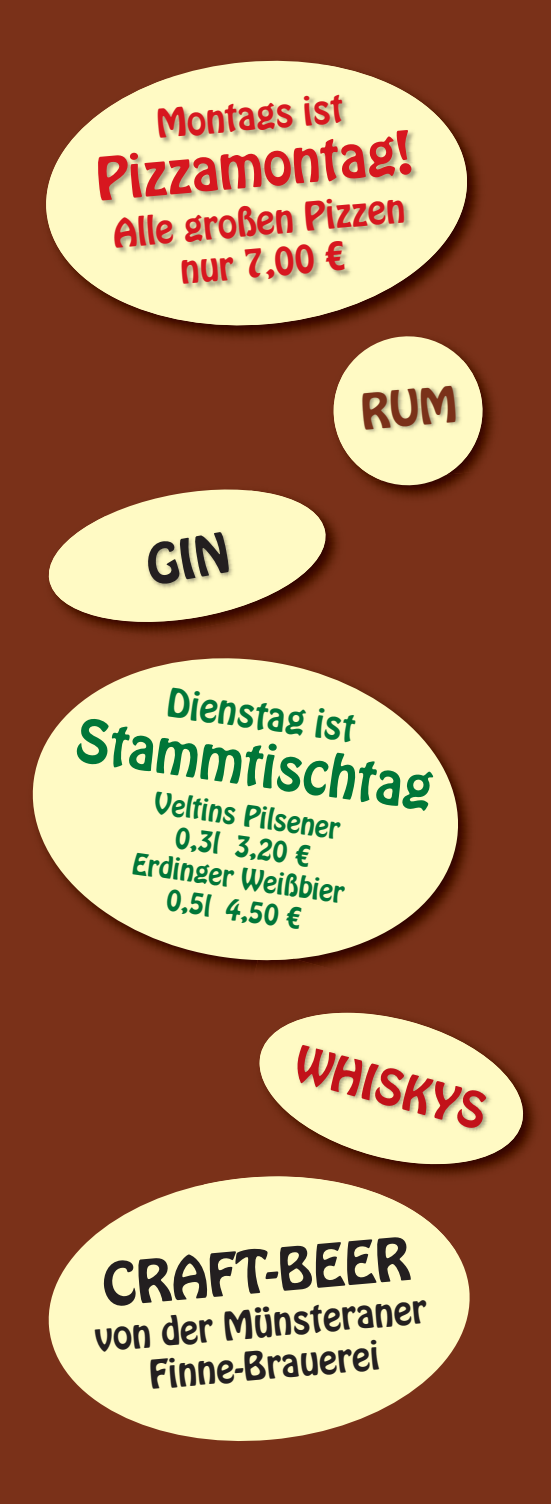
<style>
.page{position:relative;width:551px;height:1504px;background:#fff}
.page>*{position:absolute;margin:0;border:0;box-sizing:border-box;transform-origin:0 0}
.t1{font:52.5px "Hobo Std";color:#007638}
.t2{font:52.5px "Hobo Std";color:#d7171f}
.t3{font:52.5px "Hobo Std";color:#231f20}
.t4{font:43.75px "Hobo Std";color:#c2121a}
.t5{font:35px/42px "Hobo Std";color:#d7171f;text-align:center}
.t6{font:35px/42px "Hobo Std";color:#231f20;text-align:center}
.t7{font:35px "Hobo Std";color:#007638}
.t8{font:26.25px/31.5px "Hobo Std";color:#007638;text-align:center}
</style>
<div class="page">
<div style="left:0;top:0;width:551px;height:1503px;background:#7a3119"></div>
<img style="left:157px;top:60px;width:323px;height:279px">
<img style="left:46px;top:65px;width:421px;height:260px">
<svg style="left:32px;top:658px;width:436px;height:315px;fill:#fffac4"></svg>
<svg style="left:48px;top:1186px;width:422px;height:255px;fill:#fffac4"></svg>
<img style="left:198px;top:1184px;width:272px;height:84px">
<img style="left:252px;top:958px;width:206px;height:15px">
<img style="left:258px;top:949px;width:36px;height:11px">
<div style="left:203px;top:1179px;width:253px;height:73px;background:#fffac4"></div>
<img style="left:231px;top:1086px;width:305px;height:130px">
<img style="left:259px;top:1012px;width:264px;height:152px">
<img style="left:48px;top:658px;width:147px;height:8px">
<img style="left:48px;top:489px;width:291px;height:146px">
<img style="left:48px;top:621px;width:104px;height:14px">
<img style="left:49px;top:490px;width:277px;height:132px">
<img style="left:312px;top:490px;width:135px;height:32px">
<img style="left:311px;top:328px;width:11px;height:11px">
<img style="left:322px;top:314px;width:158px;height:25px">
<img style="left:335px;top:491px;width:10px;height:31px">
<img style="left:268px;top:489px;width:59px;height:1px">
<svg style="left:144px;top:530px;width:86px;height:56px;background:#ded9ab"></svg>
<svg style="left:327px;top:330px;width:161px;height:161px"></svg>
<h3 class="t5" style="left:155px;top:106px;width:189px;rotate:-5deg">Montags ist</h3>
<h1 class="t2" style="left:94px;top:157px;width:319px;rotate:-5deg">Pizzamontag!</h1>
<h3 class="t5" style="left:111px;top:216px;width:295px;rotate:-5deg">Alle großen Pizzen nur 7,00 €</h3>
<h3 class="t7" style="left:170px;top:687px;width:191px;rotate:8deg">Dienstag ist</h3>
<h1 class="t1" style="left:80px;top:717px;width:360px;rotate:8deg">Stammtischtag</h1>
<p class="t8" style="left:143px;top:787px;width:215px;rotate:8deg">Veltins Pilsener<br>0,3l 3,20 €<br>Erdinger Weißbier<br>0,5l 4,50 €</p>
<h2 class="t4" style="left:301px;top:1044px;width:197px;rotate:15deg">WHISKYS</h2>
<h1 class="t3" style="left:101px;top:1262px;width:310px;rotate:-5deg">CRAFT-BEER</h1>
<h3 class="t6" style="left:93px;top:1319px;width:334px;rotate:-5deg">von der Münsteraner<br>Finne-Brauerei</h3>
</div>
